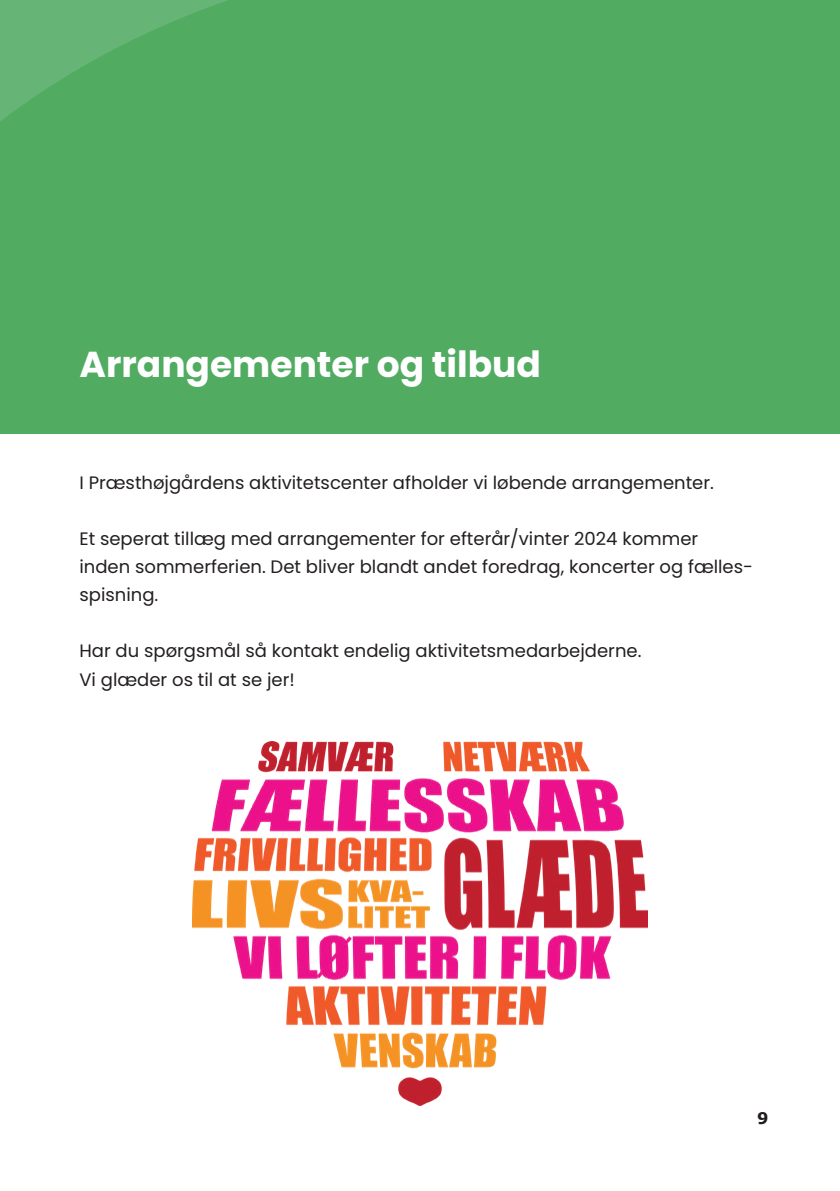
<style>
.page{position:relative;width:840px;height:1191px;background:#fff}
.page>*{position:absolute;margin:0;border:0;box-sizing:border-box;transform-origin:0 0}
.t1{font:700 36px "Poppins";color:#fff}
.t2{font:18px/28px "Poppins";color:#231f20}
.t3{font:700 16px "Verdana";color:#231f20}
</style>
<div class="page">
<div style="left:0;top:0;width:839px;height:433px;background:#51ac62"></div>
<img style="left:192px;top:741px;width:455px;height:364px">
<svg style="left:0;top:0;width:228px;height:121px"></svg>
<h1 class="t1" style="left:79px;top:343px;width:463px">Arrangementer og tilbud</h1>
<p class="t2" style="left:79px;top:469px;width:635px">I Præsthøjgårdens aktivitetscenter afholder vi løbende arrangementer.</p>
<p class="t2" style="left:79px;top:525px;width:672px">Et seperat tillæg med arrangementer for efterår/vinter 2024 kommer inden sommerferien. Det bliver blandt andet foredrag, koncerter og fælles&shy;spisning.</p>
<p class="t2" style="left:79px;top:637px;width:563px">Har du spørgsmål så kontakt endelig aktivitetsmedarbejderne.<br>Vi glæder os til at se jer!</p>
<p class="t3" style="left:756px;top:1107px;width:13px">9</p>
</div>
